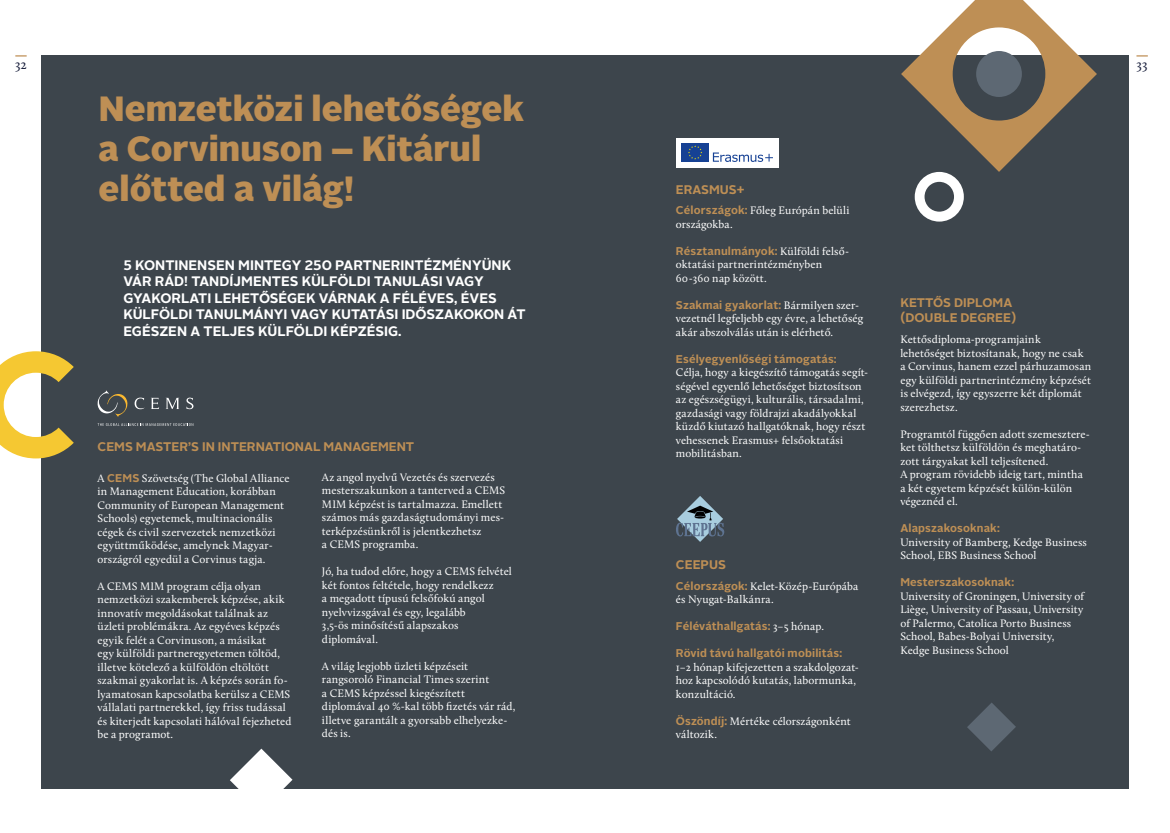
<style>
.page{position:relative;width:1170px;height:833px;background:#fff}
.page>*{position:absolute;margin:0;border:0;box-sizing:border-box;transform-origin:0 0}
.t1{font:900 35px/40px "Alright Sans";color:#be8f55}
.t2{font:700 13.75px/16.5px "Alright Sans";color:#fff}
.t3{font:13.75px "Calluna";color:#1b213e}
.t4{font:700 12.5px/15px "Alright Sans";color:#be8f55}
.t5{font:11.25px/13.5px "Calluna";letter-spacing:.01em;color:#fff}
.t6{font:700 11.25px "Alright Sans";letter-spacing:.015em;color:#be8f55}
.s1{font-family:"Alright Sans";font-weight:700;color:#be8f55}
.s2{font-family:"Calluna";font-weight:400;color:#fff}
</style>
<div class="page">
<div style="left:42px;top:56px;width:543px;height:733px;background:#3d454c"></div>
<div style="left:585px;top:56px;width:542px;height:733px;background:#3d454c"></div>
<svg style="left:1136px;top:55px;width:11px;height:2px"></svg>
<svg style="left:15px;top:55px;width:12px;height:2px"></svg>
<svg style="left:676px;top:496px;width:48px;height:46px"></svg>
<div style="left:676px;top:138px;width:102px;height:29px;background:#fff"></div>
<svg style="left:712px;top:152px;width:61px;height:10px"></svg>
<div style="left:681px;top:143px;width:28px;height:19px;background:#164194"></div>
<svg style="left:688px;top:145px;width:14px;height:14px"></svg>
<svg style="left:97px;top:390px;width:30px;height:27px"></svg>
<svg style="left:135px;top:397px;width:9px;height:12px"></svg>
<svg style="left:151px;top:398px;width:8px;height:11px"></svg>
<svg style="left:166px;top:398px;width:13px;height:11px"></svg>
<svg style="left:186px;top:397px;width:7px;height:12px"></svg>
<svg style="left:98px;top:423px;width:95px;height:3px"></svg>
<svg style="left:901px;top:0;width:195px;height:222px"></svg>
<svg style="left:0;top:351px;width:74px;height:107px"></svg>
<svg style="left:230px;top:748px;width:62px;height:41px"></svg>
<svg style="left:967px;top:703px;width:48px;height:48px"></svg>
<p class="t3" style="left:15px;top:56px;width:13px">32</p>
<p class="t3" style="left:1136px;top:56px;width:13px">33</p>
<h1 class="t1" style="left:98px;top:89px;width:427px">Nemzetközi lehetőségek a Corvinuson – Kitárul előtted a világ!</h1>
<p class="t4" style="left:676px;top:182px;width:70px">ERASMUS+</p>
<p class="t5" style="left:676px;top:203px;width:175px"><span class="s1">Célországok:</span> Főleg Európán belüli országokba.</p>
<p class="t6" style="left:676px;top:243px;width:173px">Résztanulmányok: <span class="s2">Külföldi felső-</span></p>
<p class="t5" style="left:676px;top:257px;width:148px">oktatási partnerintézményben<br>60-360 nap között.</p>
<p class="t6" style="left:676px;top:297px;width:185px">Szakmai gyakorlat: <span class="s2">Bármilyen szer-</span></p>
<p class="t5" style="left:676px;top:311px;width:189px">vezetnél legfeljebb egy évre, a lehetőség akár abszolválás után is elérhető.</p>
<p class="t6" style="left:676px;top:351px;width:162px">Esélyegyenlőségi támogatás:</p>
<p class="t5" style="left:676px;top:365px;width:194px">Célja, hogy a kiegészítő támogatás segít&shy;ségével egyenlő lehetőséget biztosítson az egészségügyi, kulturális, társadalmi, gazdasági vagy földrajzi akadályokkal küzdő kiutazó hallgatóknak, hogy részt vehessenek Erasmus+ felsőoktatási mobilitásban.</p>
<p class="t2" style="left:123px;top:257px;width:403px">5 KONTINENSEN MINTEGY 250 PARTNERINTÉZMÉNYÜNK VÁR RÁD! TANDÍJMENTES KÜLFÖLDI TANULÁSI VAGY GYAKORLATI LEHETŐSÉGEK VÁRNAK A FÉLÉVES, ÉVES KÜLFÖLDI TANULMÁNYI VAGY KUTATÁSI IDŐSZAKOKON ÁT EGÉSZEN A TELJES KÜLFÖLDI KÉPZÉSIG.</p>
<p class="t4" style="left:900px;top:296px;width:117px">KETTŐS DIPLOMA (DOUBLE DEGREE)</p>
<p class="t5" style="left:900px;top:332px;width:192px">Kettősdiploma-programjaink lehetőséget biztosítanak, hogy ne csak a Corvinus, hanem ezzel párhuzamosan egy külföldi partnerintézmény képzését is elvégezd, így egyszerre két diplomát szerezhetsz.</p>
<p class="t5" style="left:900px;top:427px;width:191px">Programtól függően adott szemesztere&shy;ket tölthetsz külföldön és meghatáro&shy;zott tárgyakat kell teljesítened.<br>A program rövidebb ideig tart, mintha a két egyetem képzését külön-külön végeznéd el.</p>
<p class="t6" style="left:900px;top:520px;width:101px">Alapszakosoknak:</p>
<p class="t5" style="left:900px;top:535px;width:188px">University of Bamberg, Kedge Business<br>School, EBS Business School</p>
<p class="t6" style="left:900px;top:574px;width:115px">Mesterszakosoknak:</p>
<p class="t5" style="left:900px;top:589px;width:185px">University of Groningen, University of Liège, University of Passau, University of Palermo, Catolica Porto Business School, Babes-Bolyai University, Kedge Business School</p>
<p class="t4" style="left:98px;top:439px;width:318px">CEMS MASTER’S IN INTERNATIONAL MANAGEMENT</p>
<p class="t5" style="left:322px;top:470px;width:184px">Az angol nyelvű Vezetés és szervezés mesterszakunkon a tanterved a CEMS MIM képzést is tartalmazza. Emellett számos más gazdaságtudományi mes&shy;terképzésünkről is jelentkezhetsz<br>a CEMS programba.</p>
<p class="t5" style="left:322px;top:564px;width:191px">Jó, ha tudod előre, hogy a CEMS felvétel két fontos feltétele, hogy rendelkezz<br>a megadott típusú felsőfokú angol nyelvvizsgával és egy, legalább<br>3,5-ös minősítésű alapszakos diplomával.</p>
<p class="t5" style="left:322px;top:659px;width:195px">A világ legjobb üzleti képzéseit rangsoroló Financial Times szerint<br>a CEMS képzéssel kiegészített diplomával 40 %-kal több fizetés vár rád, illetve garantált a gyorsabb elhelyezke&shy;dés is.</p>
<p class="t5" style="left:98px;top:471px;width:194px">A <span class="s1">CEMS</span> Szövetség (The Global Alliance in Management Education, korábban Community of European Management Schools) egyetemek, multinacionális cégek és civil szervezetek nemzetközi együttműködése, amelynek Magyar&shy;országról egyedül a Corvinus tagja.</p>
<p class="t5" style="left:98px;top:579px;width:195px">A CEMS MIM program célja olyan nemzetközi szakemberek képzése, akik innovatív megoldásokat találnak az üzleti problémákra. Az egyéves képzés egyik felét a Corvinuson, a másikat<br>egy külföldi partneregyetemen töltöd, illetve kötelező a külföldön eltöltött szakmai gyakorlat is. A képzés során fo&shy;lyamatosan kapcsolatba kerülsz a CEMS vállalati partnerekkel, így friss tudással és kiterjedt kapcsolati hálóval fejezheted be a programot.</p>
<p class="t4" style="left:676px;top:557px;width:51px">CEEPUS</p>
<p class="t5" style="left:676px;top:579px;width:184px"><span class="s1">Célországok:</span> Kelet-Közép-Európába és Nyugat-Balkánra.</p>
<p class="t6" style="left:676px;top:618px;width:150px">Féléváthallgatás: <span class="s2">3–5 hónap.</span></p>
<p class="t6" style="left:676px;top:645px;width:168px">Rövid távú hallgatói mobilitás:</p>
<p class="t5" style="left:676px;top:660px;width:184px">1–2 hónap kifejezetten a szakdolgozat&shy;hoz kapcsolódó kutatás, labormunka, konzultáció.</p>
<p class="t5" style="left:676px;top:714px;width:176px"><span class="s1">Öszöndíj:</span> Mértéke célországonként változik.</p>
</div>
